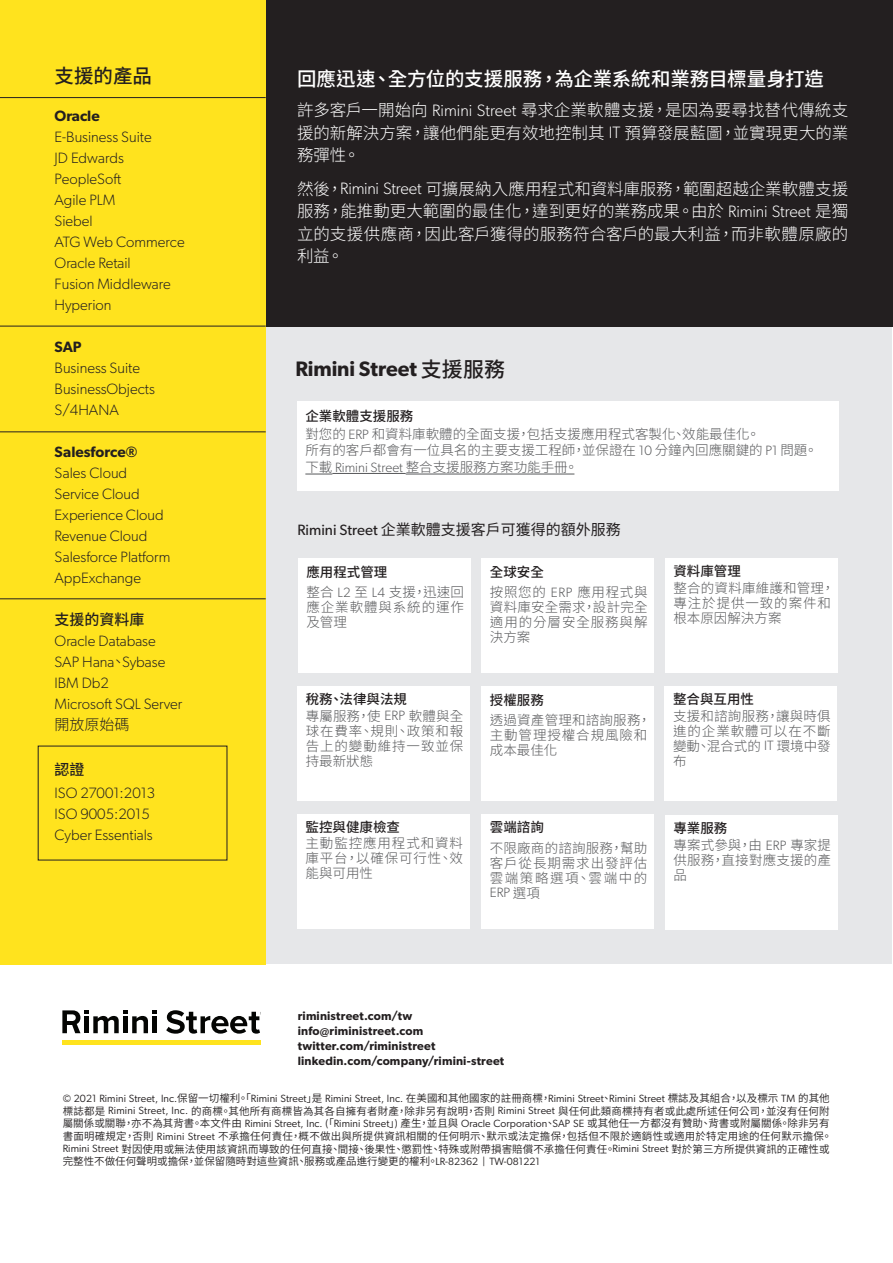
<style>
.page{position:relative;width:893px;height:1263px;background:#fff}
.page>*{position:absolute;margin:0;border:0;box-sizing:border-box;transform-origin:0 0}
.Body_Copy{font:600 21px "Gibson";letter-spacing:-.005em;color:#231f20}
.Body_Copy-2{font:500 19.5px "Source Han Sans TW";letter-spacing:-.01em;color:#fff}
.t1{font:500 19.5px "Source Han Sans TW";color:#231f20}
.Body_Copy-3{font:300 16.5px/22.5px "Source Han Sans TW";color:#fff;text-align:justify}
.t2{font:300 15px "Gibson";color:#231f20}
.t3{font:15px "Source Han Sans TW";color:#231f20}
.t4{font:600 15px "Gibson";color:#231f20}
.t5{font:500 15px "Source Han Sans TW";color:#231f20}
.t6{font:300 15px "Source Han Sans TW";color:#231f20}
.t7{font:300 13.5px/15px "Source Han Sans TW";letter-spacing:.015em;color:#57585a;text-align:justify}
.t8{font:500 13.5px "Source Han Sans TW";color:#231f20}
.Contact_Info_White_M{font:600 12px "Gibson";letter-spacing:.015em;color:#231f20}
.t9{font:10.5px/12.6px "Source Han Sans TW";letter-spacing:.015em;color:#231f20}
.s1{font-family:"Source Han Sans TW"}
.s2{font-family:"Gibson"}
.s3{font-family:"Source Han Sans TW";font-weight:500}
</style>
<div class="page">
<div style="left:266px;top:325px;width:626px;height:639px;background:#e6e7e9"></div>
<div style="left:0;top:0;width:893px;height:327px;background:#231f20"></div>
<div style="left:0;top:0;width:266px;height:964px;background:#ffe31e"></div>
<div style="left:481px;top:558px;width:173px;height:115px;background:#fff"></div>
<div style="left:665px;top:558px;width:172px;height:115px;background:#fff"></div>
<div style="left:297px;top:686px;width:173px;height:115px;background:#fff"></div>
<div style="left:481px;top:686px;width:173px;height:115px;background:#fff"></div>
<div style="left:664px;top:686px;width:173px;height:115px;background:#fff"></div>
<div style="left:297px;top:814px;width:173px;height:115px;background:#fff"></div>
<div style="left:665px;top:815px;width:172px;height:115px;background:#fff"></div>
<div style="left:297px;top:401px;width:541px;height:90px;background:#fff"></div>
<svg style="left:305px;top:474px;width:27px;height:1px"></svg>
<hr style="left:332px;top:473px;width:74px;height:1px;background:#57585a">
<hr style="left:406px;top:474px;width:168px;height:1px;background:#57585a">
<hr style="left:0;top:97px;width:266px;height:1px;background:#231f20">
<hr style="left:0;top:326px;width:266px;height:1px;background:#231f20">
<hr style="left:0;top:431px;width:266px;height:1px;background:#231f20">
<hr style="left:0;top:598px;width:266px;height:1px;background:#231f20">
<div style="left:298px;top:558px;width:173px;height:115px;background:#fff"></div>
<div style="left:481px;top:814px;width:173px;height:115px;background:#fff"></div>
<svg style="left:62px;top:1010px;width:95px;height:23px"></svg>
<div style="left:152px;top:1016px;width:5px;height:17px;background:#040503"></div>
<svg style="left:166px;top:1010px;width:95px;height:24px"></svg>
<div style="left:62px;top:1040px;width:199px;height:5px;background:#ffe31e"></div>
<p class="t1" style="left:55px;top:65px;width:99px">支援的產品</p>
<p class="t4" style="left:55px;top:107px;width:47px">Oracle</p>
<p class="t2" style="left:55px;top:128px;width:99px">E-Business Suite</p>
<p class="t2" style="left:55px;top:149px;width:71px">JD Edwards</p>
<p class="t2" style="left:55px;top:170px;width:68px">PeopleSoft</p>
<p class="t2" style="left:55px;top:191px;width:62px">Agile PLM</p>
<p class="t2" style="left:55px;top:212px;width:40px">Siebel</p>
<p class="t2" style="left:55px;top:233px;width:132px">ATG Web Commerce</p>
<p class="t2" style="left:55px;top:254px;width:78px">Oracle Retail</p>
<p class="t2" style="left:55px;top:275px;width:118px">Fusion Middleware</p>
<p class="t2" style="left:55px;top:296px;width:59px">Hyperion</p>
<p class="t4" style="left:55px;top:338px;width:29px">SAP</p>
<p class="t2" style="left:55px;top:359px;width:87px">Business Suite</p>
<p class="t2" style="left:55px;top:380px;width:102px">BusinessObjects</p>
<p class="t2" style="left:55px;top:401px;width:66px">S/4HANA</p>
<p class="t4" style="left:55px;top:443px;width:84px">Salesforce®</p>
<p class="t2" style="left:55px;top:464px;width:74px">Sales Cloud</p>
<p class="t2" style="left:55px;top:485px;width:87px">Service Cloud</p>
<p class="t2" style="left:55px;top:506px;width:111px">Experience Cloud</p>
<p class="t2" style="left:55px;top:527px;width:94px">Revenue Cloud</p>
<p class="t2" style="left:55px;top:548px;width:117px">Salesforce Platform</p>
<p class="t2" style="left:55px;top:569px;width:88px">AppExchange</p>
<p class="t5" style="left:55px;top:611px;width:91px">支援的資料庫</p>
<p class="t2" style="left:55px;top:632px;width:103px">Oracle Database</p>
<p class="t2" style="left:55px;top:653px;width:112px">SAP Hana<span class="s1">、</span>Sybase</p>
<p class="t2" style="left:55px;top:674px;width:56px">IBM Db2</p>
<p class="t2" style="left:55px;top:695px;width:129px">Microsoft SQL Server</p>
<p class="t6" style="left:55px;top:716px;width:76px">開放原始碼</p>
<p class="t5" style="left:55px;top:761px;width:31px">認證</p>
<p class="t2" style="left:55px;top:784px;width:102px">ISO 27001:2013</p>
<p class="t2" style="left:55px;top:805px;width:97px">ISO 9005:2015</p>
<p class="t2" style="left:55px;top:826px;width:100px">Cyber Essentials</p>
<p class="Body_Copy-2" style="left:297px;top:68px;width:528px">回應迅速、全方位的支援服務，為企業系統和業務目標量身打造</p>
<p class="Body_Copy-3" style="left:297px;top:99px;width:553px">許多客戶一開始向 <span class="s2">Rimini Street</span> 尋求企業軟體支援，是因為要尋找替代傳統支援的新解決方案，讓他們能更有效地控制其 <span class="s2">IT</span> 預算發展藍圖，並實現更大的業務彈性。</p>
<p class="Body_Copy-3" style="left:297px;top:178px;width:553px">然後，<span class="s2">Rimini Street</span> 可擴展納入應用程式和資料庫服務，範圍超越企業軟體支援服務，能推動更大範圍的最佳化，達到更好的業務成果。由於 <span class="s2">Rimini Street</span> 是獨立的支援供應商，因此客戶獲得的服務符合客戶的最大利益，而非軟體原廠的利益。</p>
<p class="Body_Copy" style="left:295px;top:356px;width:211px">Rimini Street <span class="s3">支援服務</span></p>
<p class="t8" style="left:305px;top:408px;width:109px">企業軟體支援服務</p>
<p class="t7" style="left:305px;top:427px;width:456px">對您的 <span class="s2">ERP</span> 和資料庫軟體的全面支援，包括支援應用程式客製化、效能最佳化。</p>
<p class="t7" style="left:305px;top:443px;width:514px">所有的客戶都會有一位具名的主要支援工程師，並保證在 <span class="s2">10</span> 分鐘內回應關鍵的 <span class="s2">P1</span> 問題。</p>
<p class="t7" style="left:305px;top:460px;width:274px">下載 <span class="s2">Rimini Street</span> 整合支援服務方案功能手冊。</p>
<p class="t3" style="left:297px;top:521px;width:325px"><span class="s2">Rimini Street</span> 企業軟體支援客戶可獲得的額外服務</p>
<p class="t8" style="left:490px;top:564px;width:55px">全球安全</p>
<p class="t7" style="left:490px;top:585px;width:159px">按照您的 <span class="s2">ERP</span> 應用程式與資料庫安全需求，設計完全適用的分層安全服務與解決方案</p>
<p class="t8" style="left:306px;top:564px;width:82px">應用程式管理</p>
<p class="t7" style="left:306px;top:585px;width:159px">整合 <span class="s2">L2</span> 至 <span class="s2">L4</span> 支援，迅速回應企業軟體與系統的運作及管理</p>
<p class="t8" style="left:306px;top:691px;width:103px">稅務、法律與法規</p>
<p class="t7" style="left:306px;top:709px;width:159px">專屬服務，使 <span class="s2">ERP</span> 軟體與全球在費率、規則、政策和報告上的變動維持一致並保持最新狀態</p>
<p class="t8" style="left:306px;top:819px;width:96px">監控與健康檢查</p>
<p class="t7" style="left:306px;top:836px;width:159px">主動監控應用程式和資料庫平台，以確保可行性、效能與可用性</p>
<p class="t8" style="left:490px;top:692px;width:55px">授權服務</p>
<p class="t7" style="left:490px;top:713px;width:162px;text-align:left">透過資產管理和諮詢服務，主動管理授權合規風險和成本最佳化</p>
<p class="t8" style="left:490px;top:820px;width:55px">雲端諮詢</p>
<p class="t7" style="left:490px;top:841px;width:159px">不限廠商的諮詢服務，幫助客戶從長期需求出發評估雲端策略選項、雲端中的<span class="s2">ERP</span> 選項</p>
<p class="t8" style="left:673px;top:563px;width:69px">資料庫管理</p>
<p class="t7" style="left:673px;top:580px;width:162px;text-align:left">整合的資料庫維護和管理，專注於提供一致的案件和根本原因解決方案</p>
<p class="t8" style="left:673px;top:691px;width:82px">整合與互用性</p>
<p class="t7" style="left:673px;top:709px;width:159px">支援和諮詢服務，讓與時俱進的企業軟體可以在不斷變動、混合式的 <span class="s2">IT</span> 環境中發布</p>
<p class="t8" style="left:673px;top:821px;width:55px">專業服務</p>
<p class="t7" style="left:673px;top:838px;width:159px">專案式參與，由 <span class="s2">ERP</span> 專家提供服務，直接對應支援的產品</p>
<p class="Contact_Info_White_M" style="left:298px;top:1008px;width:116px">riministreet.com/tw</p>
<p class="Contact_Info_White_M" style="left:298px;top:1023px;width:127px">info@riministreet.com</p>
<p class="Contact_Info_White_M" style="left:298px;top:1038px;width:139px">twitter.com/riministreet</p>
<p class="Contact_Info_White_M" style="left:298px;top:1053px;width:208px">linkedin.com/company/rimini-street</p>
<p class="t9" style="left:63px;top:1092px;width:771px"><span class="s2">© 2021 Rimini Street, Inc.</span>保留一切權利。「<span class="s2">Rimini Street</span>」是 <span class="s2">Rimini Street, Inc.</span> 在美國和其他國家的註冊商標，<span class="s2">Rimini Street</span>、<span class="s2">Rimini Street</span> 標誌及其組合，以及標示 <span class="s2">TM</span> 的其他標誌都是 <span class="s2">Rimini Street, Inc.</span> 的商標。其他所有商標皆為其各自擁有者財產，除非另有說明，否則 <span class="s2">Rimini Street</span> 與任何此類商標持有者或此處所述任何公司，並沒有任何附屬關係或關聯，亦不為其背書。本文件由 <span class="s2">Rimini Street, Inc. (</span>「<span class="s2">Rimini Street</span>」<span class="s2">)</span> 產生，並且與 <span class="s2">Oracle Corporation</span>、<span class="s2">SAP SE</span> 或其他任一方都沒有贊助、背書或附屬關係。除非另有書面明確規定，否則 <span class="s2">Rimini Street</span> 不承擔任何責任，概不做出與所提供資訊相關的任何明示、默示或法定擔保，包括但不限於適銷性或適用於特定用途的任何默示擔保。<span class="s2">Rimini Street</span> 對因使用或無法使用該資訊而導致的任何直接、間接、後果性、懲罰性、特殊或附帶損害賠償不承擔任何責任。<span class="s2">Rimini Street</span> 對於第三方所提供資訊的正確性或完整性不做任何聲明或擔保，並保留隨時對這些資訊、服務或產品進行變更的權利。<span class="s2">LR-82362 | TW-081221</span></p>
</div>
